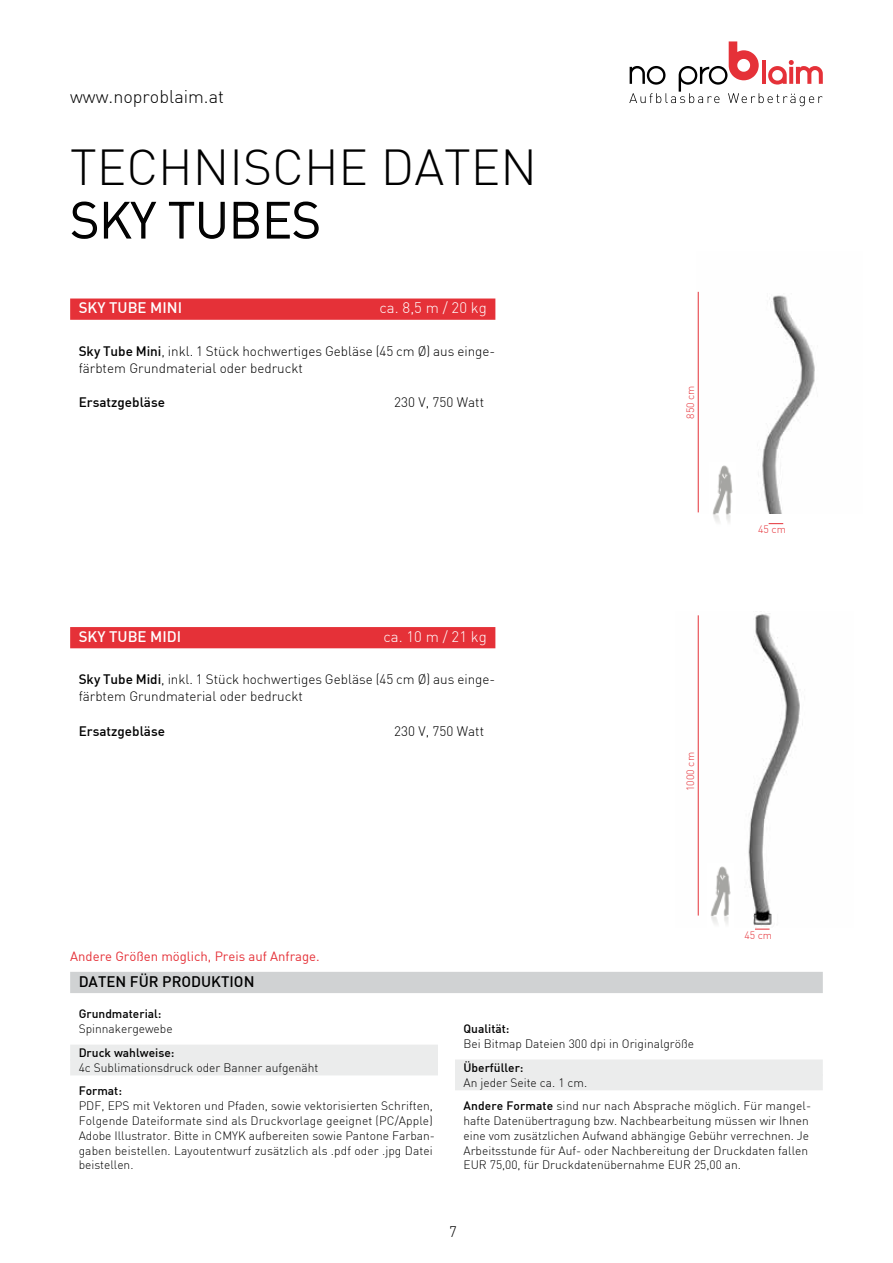
<style>
.page{position:relative;width:893px;height:1263px;background:#fff}
.page>*{position:absolute;margin:0;border:0;box-sizing:border-box;transform-origin:0 0}
.t1{font:300 49.5px/52.5px "DIN";color:#000}
.t2{font:300 18px "DIN";color:#000}
.t3{font:300 15px "DIN";color:#fff}
.t4{font:500 15px "DIN";color:#fff}
.t5{font:500 15px "DIN";color:#000}
.t6{font:300 15px "DIN";color:#000}
.t7{font:300 13.5px/17px "DIN";color:#000}
.t8{font:500 13.5px "DIN";color:#000}
.t9{font:13.2px "DIN";color:#e53138}
.t10{font:300 12px/14.9px "DIN";color:#000}
.t11{font:500 12px "DIN";color:#000}
.t12{font:300 10.5px "DIN";color:#e53138}
.s1{font-weight:500}
</style>
<div class="page">
<svg style="left:629px;top:41px;width:194px;height:65px"></svg>
<img style="left:697px;top:611px;width:106px;height:317px">
<svg style="left:71px;top:201px;width:86px;height:38px"></svg>
<svg style="left:168px;top:201px;width:57px;height:38px"></svg>
<svg style="left:233px;top:201px;width:26px;height:38px"></svg>
<svg style="left:266px;top:201px;width:53px;height:38px"></svg>
<div style="left:70px;top:298px;width:425px;height:22px;background:#e53138"></div>
<div style="left:70px;top:627px;width:425px;height:21px;background:#e53138"></div>
<img style="left:697px;top:291px;width:118px;height:223px">
<hr style="left:698px;top:292px;width:1px;height:220px;background:#e53138">
<img style="left:709px;top:462px;width:26px;height:61px">
<svg style="left:769px;top:523px;width:14px;height:1px"></svg>
<hr style="left:698px;top:615px;width:1px;height:300px;background:#e53138">
<img style="left:707px;top:864px;width:26px;height:64px">
<svg style="left:755px;top:929px;width:14px;height:1px"></svg>
<div style="left:70px;top:1044px;width:368px;height:16px;background:#ebecec"></div>
<div style="left:70px;top:1059px;width:368px;height:16px;background:#ebecec"></div>
<div style="left:455px;top:1059px;width:368px;height:16px;background:#ebecec"></div>
<div style="left:455px;top:1074px;width:368px;height:16px;background:#ebecec"></div>
<div style="left:70px;top:972px;width:753px;height:21px;background:#d0d2d3"></div>
<h2 class="t2" style="left:70px;top:86px;width:155px">www.noproblaim.at</h2>
<h1 class="t1" style="left:70px;top:141px;width:468px">TECHNISCHE DATEN<br>SKY TUBES</h1>
<p class="t4" style="left:79px;top:298px;width:105px">SKY TUBE MINI</p>
<p class="t3" style="left:380px;top:299px;width:109px">ca. 8,5 m / 20 kg</p>
<p class="t7" style="left:79px;top:342px;width:418px"><span class="s1">Sky Tube Mini</span>, inkl. 1 Stück hochwertiges Gebläse (45 cm Ø) aus einge&shy;färbtem Grundmaterial oder bedruckt</p>
<p class="t8" style="left:79px;top:393px;width:88px">Ersatzgebläse</p>
<p class="t7" style="left:394px;top:393px;width:91px">230 V, 750 Watt</p>
<p class="t4" style="left:79px;top:627px;width:104px">SKY TUBE MIDI</p>
<p class="t3" style="left:383px;top:627px;width:105px">ca. 10 m / 21 kg</p>
<p class="t7" style="left:79px;top:671px;width:418px"><span class="s1">Sky Tube Midi</span>, inkl. 1 Stück hochwertiges Gebläse (45 cm Ø) aus einge&shy;färbtem Grundmaterial oder bedruckt</p>
<p class="t8" style="left:79px;top:722px;width:88px">Ersatzgebläse</p>
<p class="t7" style="left:394px;top:722px;width:91px">230 V, 750 Watt</p>
<p class="t9" style="left:70px;top:948px;width:251px">Andere Größen möglich, Preis auf Anfrage.</p>
<p class="t5" style="left:79px;top:972px;width:177px">DATEN FÜR PRODUKTION</p>
<p class="t12" style="left:684px;top:419px;width:35px;rotate:-90deg">850 cm</p>
<p class="t12" style="left:758px;top:523px;width:29px">45 cm</p>
<p class="t12" style="left:684px;top:791px;width:40px;rotate:-90deg">1000 cm</p>
<p class="t12" style="left:744px;top:928px;width:29px">45 cm</p>
<p class="t11" style="left:79px;top:1006px;width:84px">Grundmaterial:</p>
<p class="t10" style="left:79px;top:1021px;width:96px">Spinnakergewebe</p>
<p class="t11" style="left:79px;top:1045px;width:97px">Druck wahlweise:</p>
<p class="t10" style="left:79px;top:1060px;width:241px">4c Sublimationsdruck oder Banner aufgenäht</p>
<p class="t11" style="left:79px;top:1083px;width:45px">Format:</p>
<p class="t10" style="left:79px;top:1098px;width:358px">PDF, EPS mit Vektoren und Pfaden, sowie vektorisierten Schriften, Folgende Dateiformate sind als Druckvorlage geeignet (PC/Apple)<br>Adobe Illustrator. Bitte in CMYK aufbereiten sowie Pantone Farban&shy;gaben beistellen. Layoutentwurf zusätzlich als .pdf oder .jpg Datei beistellen.</p>
<p class="t11" style="left:463px;top:1021px;width:48px">Qualität:</p>
<p class="t10" style="left:463px;top:1036px;width:232px">Bei Bitmap Dateien 300 dpi in Originalgröße</p>
<p class="t11" style="left:463px;top:1059px;width:62px">Überfüller:</p>
<p class="t10" style="left:463px;top:1070px;width:349px;line-height:23.4px">An jeder Seite ca. 1 cm.<br><span class="s1">Andere Formate</span> sind nur nach Absprache möglich. Für mangel-</p>
<p class="t10" style="left:463px;top:1113px;width:347px;text-align:justify">hafte Datenübertragung bzw. Nachbearbeitung müssen wir Ihnen eine vom zusätzlichen Aufwand abhängige Gebühr verrechnen. Je Arbeitsstunde für Auf- oder Nachbereitung der Druckdaten fallen EUR 75,00, für Druckdatenübernahme EUR 25,00 an.</p>
<p class="t6" style="left:449px;top:1223px;width:9px">7</p>
</div>
